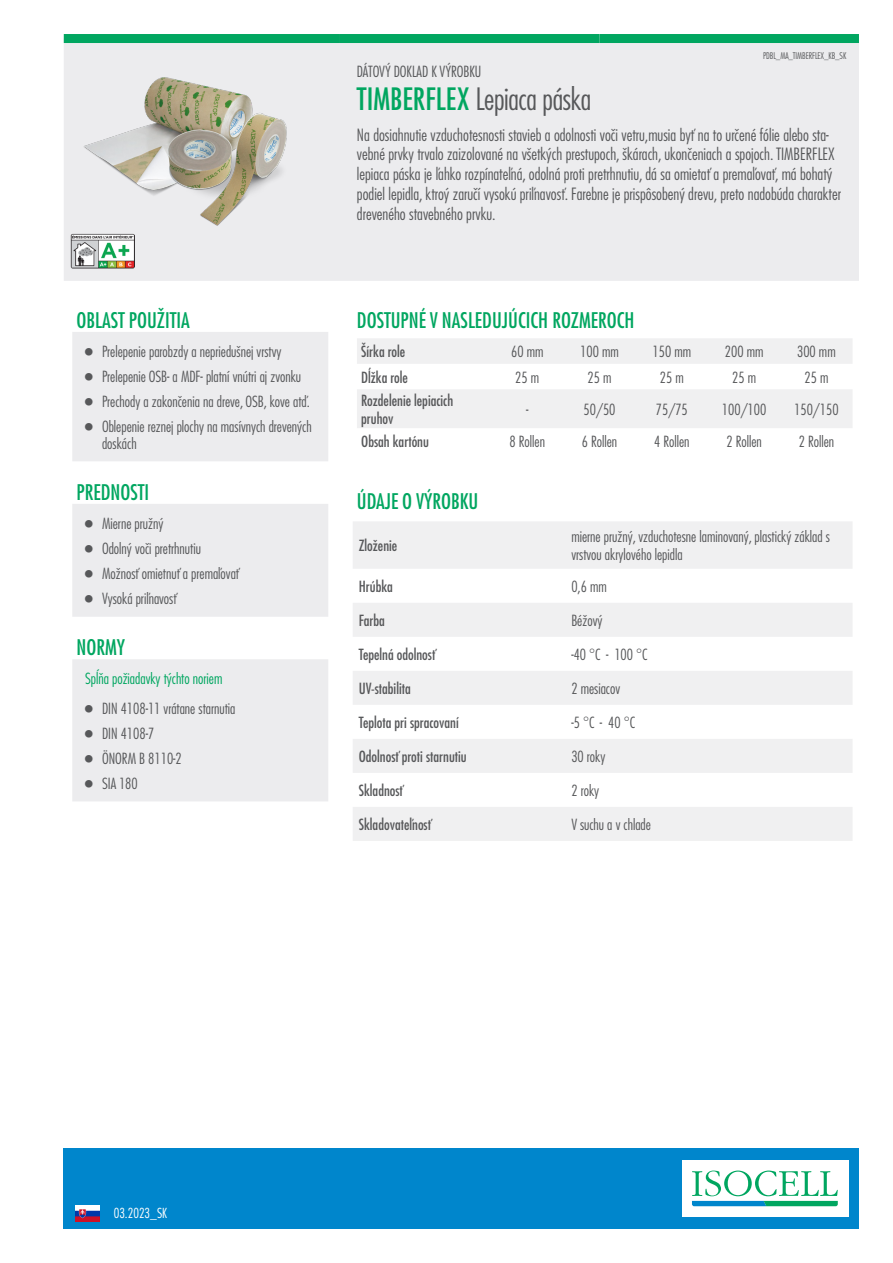
<style>
.page{position:relative;width:893px;height:1263px;background:#fff}
.page>*{position:absolute;margin:0;border:0;box-sizing:border-box;transform-origin:0 0}
.t1{font:300 condensed 30px "Futura LT Pro";letter-spacing:-.015em;color:#57585a}
.t2{font:500 condensed 21px "Futura LT Pro";color:#00a660}
.t3{font:300 condensed 16.5px/19.8px "Futura LT Pro";color:#57585a}
.t4{font:300 condensed 15px/25px "Futura LT Pro";color:#57585a}
.t5{font:500 condensed 15px/18px "Futura LT Pro";color:#57585a}
.t6{font:300 condensed 15px "Futura LT Pro";color:#00a660}
.t7{font:300 condensed 13.5px "Futura LT Pro";color:#fff}
.t8{font:300 condensed 9px "Futura LT Pro";letter-spacing:-.01em;color:#57585a}
.s1{font-weight:500;color:#00a660}
</style>
<div class="page">
<div style="left:64px;top:1148px;width:795px;height:81px;background:#0086cc"></div>
<div style="left:682px;top:1160px;width:166px;height:57px;background:#fff"></div>
<svg style="left:692px;top:1170px;width:146px;height:36px"></svg>
<img style="left:75px;top:1205px;width:24px;height:16px">
<div style="left:64px;top:43px;width:795px;height:238px;background:#ececee"></div>
<div style="left:64px;top:34px;width:276px;height:9px;background:#00a660"></div>
<div style="left:340px;top:34px;width:259px;height:9px;background:#00a660"></div>
<div style="left:599px;top:34px;width:260px;height:9px;background:#00a660"></div>
<img style="left:71px;top:243px;width:64px;height:25px">
<svg style="left:72px;top:332px;width:256px;height:469px;fill:#ececee"></svg>
<svg style="left:357px;top:338px;width:495px;height:90px"></svg>
<svg style="left:353px;top:522px;width:499px;height:319px;fill:#f0f0f1"></svg>
<img style="left:64px;top:47px;width:281px;height:196px">
<svg style="left:85px;top:348px;width:8px;height:7px"></svg>
<svg style="left:85px;top:373px;width:8px;height:7px"></svg>
<svg style="left:85px;top:398px;width:8px;height:7px"></svg>
<svg style="left:85px;top:423px;width:8px;height:8px"></svg>
<svg style="left:85px;top:520px;width:8px;height:7px"></svg>
<svg style="left:85px;top:545px;width:8px;height:7px"></svg>
<svg style="left:85px;top:570px;width:8px;height:7px"></svg>
<svg style="left:85px;top:595px;width:8px;height:7px"></svg>
<svg style="left:85px;top:705px;width:8px;height:7px"></svg>
<svg style="left:85px;top:730px;width:8px;height:7px"></svg>
<svg style="left:85px;top:755px;width:8px;height:7px"></svg>
<svg style="left:85px;top:780px;width:8px;height:7px"></svg>
<h2 class="t2" style="left:77px;top:305px;width:115px">OBLAST POUŽITIA</h2>
<p class="t4" style="left:102px;top:339px;width:211px">Prelepenie parobzdy a nepriedušnej vrstvy Prelepenie OSB- a MDF- platní vnútri aj zvonku Prechody a zakončenia na dreve, OSB, kove atď.<br>Oblepenie reznej plochy na masívnych drevených</p>
<p class="t4" style="left:102px;top:430px;width:36px">doskách</p>
<h2 class="t2" style="left:77px;top:477px;width:74px">PREDNOSTI</h2>
<p class="t4" style="left:102px;top:511px;width:139px">Mierne pružný<br>Odolný voči pretrhnutiu<br>Možnosť omietnuť a premaľovať<br>Vysoká priľnavosť</p>
<h2 class="t2" style="left:77px;top:633px;width:50px">NORMY</h2>
<p class="t6" style="left:85px;top:669px;width:139px">Spĺňa požiadavky týchto noriem</p>
<p class="t4" style="left:102px;top:695px;width:135px">DIN 4108-11 vrátane starnutia<br>DIN 4108-7<br>ÖNORM B 8110-2<br>SIA 180</p>
<p class="t4" style="left:357px;top:59px;width:126px">DÁTOVÝ DOKLAD K VÝROBKU</p>
<p class="t8" style="left:763px;top:50px;width:85px">PDBL_MA_TIMBERFLEX_KB_SK</p>
<h1 class="t1" style="left:357px;top:80px;width:236px"><span class="s1">TIMBERFLEX</span> Lepiaca páska</h1>
<p class="t3" style="left:357px;top:125px;width:486px">Na dosiahnutie vzduchotesnosti stavieb a odolnosti voči vetru,musia byť na to určené fólie alebo sta&shy;vebné prvky trvalo zaizolované na všetkých prestupoch, škárach, ukončeniach a spojoch. TIMBERFLEX lepiaca páska je ľahko rozpínateľná, odolná proti pretrhnutiu, dá sa omietať a premaľovať, má bohatý podiel lepidla, ktroý zaručí vysokú priľnavosť. Farebne je prispôsobený drevu, preto nadobúda charakter dreveného stavebného prvku.</p>
<h2 class="t2" style="left:357px;top:305px;width:279px">DOSTUPNÉ V NASLEDUJÚCICH ROZMEROCH</h2>
<p class="t5" style="left:361px;top:342px;width:46px">Šírka role</p>
<p class="t4" style="left:511px;top:339px;width:34px">60 mm</p>
<p class="t4" style="left:580px;top:339px;width:40px">100 mm</p>
<p class="t4" style="left:653px;top:339px;width:40px">150 mm</p>
<p class="t4" style="left:725px;top:339px;width:40px">200 mm</p>
<p class="t4" style="left:797px;top:339px;width:40px">300 mm</p>
<p class="t5" style="left:361px;top:368px;width:48px">Dĺžka role</p>
<p class="t4" style="left:515px;top:365px;width:25px">25 m</p>
<p class="t4" style="left:588px;top:365px;width:25px">25 m</p>
<p class="t4" style="left:660px;top:365px;width:25px">25 m</p>
<p class="t4" style="left:732px;top:365px;width:25px">25 m</p>
<p class="t4" style="left:804px;top:365px;width:25px">25 m</p>
<p class="t5" style="left:361px;top:391px;width:94px">Rozdelenie lepiacich pruhov</p>
<p class="t4" style="left:526px;top:397px;width:4px">-</p>
<p class="t4" style="left:584px;top:397px;width:33px">50/50</p>
<p class="t4" style="left:656px;top:397px;width:33px">75/75</p>
<p class="t4" style="left:722px;top:397px;width:46px">100/100</p>
<p class="t4" style="left:794px;top:397px;width:46px">150/150</p>
<p class="t5" style="left:361px;top:432px;width:69px">Obsah kartónu</p>
<p class="t4" style="left:510px;top:429px;width:37px">8 Rollen</p>
<p class="t4" style="left:582px;top:429px;width:37px">6 Rollen</p>
<p class="t4" style="left:654px;top:429px;width:37px">4 Rollen</p>
<p class="t4" style="left:726px;top:429px;width:37px">2 Rollen</p>
<p class="t4" style="left:799px;top:429px;width:37px">2 Rollen</p>
<h2 class="t2" style="left:357px;top:487px;width:123px">ÚDAJE O VÝROBKU</h2>
<p class="t5" style="left:359px;top:536px;width:40px">Zloženie</p>
<p class="t4" style="left:571px;top:528px;width:260px;line-height:18px">mierne pružný, vzduchotesne laminovaný, plastický základ s vrstvou akrylového lepidla</p>
<p class="t5" style="left:359px;top:577px;width:36px">Hrúbka</p>
<p class="t4" style="left:571px;top:574px;width:37px">0,6 mm</p>
<p class="t5" style="left:359px;top:611px;width:28px">Farba</p>
<p class="t4" style="left:571px;top:608px;width:33px">Béžový</p>
<p class="t5" style="left:359px;top:645px;width:78px">Tepelná odolnosť</p>
<p class="t4" style="left:571px;top:642px;width:78px">-40 °C - 100 °C</p>
<p class="t5" style="left:359px;top:679px;width:54px">UV-stabilita</p>
<p class="t4" style="left:571px;top:676px;width:50px">2 mesiacov</p>
<p class="t5" style="left:359px;top:713px;width:102px">Teplota pri spracovaní</p>
<p class="t4" style="left:571px;top:710px;width:65px">-5 °C - 40 °C</p>
<p class="t5" style="left:359px;top:747px;width:110px">Odolnosť proti starnutiu</p>
<p class="t4" style="left:571px;top:744px;width:36px">30 roky</p>
<p class="t5" style="left:359px;top:781px;width:46px">Skladnosť</p>
<p class="t4" style="left:571px;top:778px;width:29px">2 roky</p>
<p class="t5" style="left:359px;top:815px;width:74px">Skladovateľnosť</p>
<p class="t4" style="left:571px;top:812px;width:81px">V suchu a v chlade</p>
<p class="t7" style="left:114px;top:1204px;width:55px">03.2023_SK</p>
</div>
